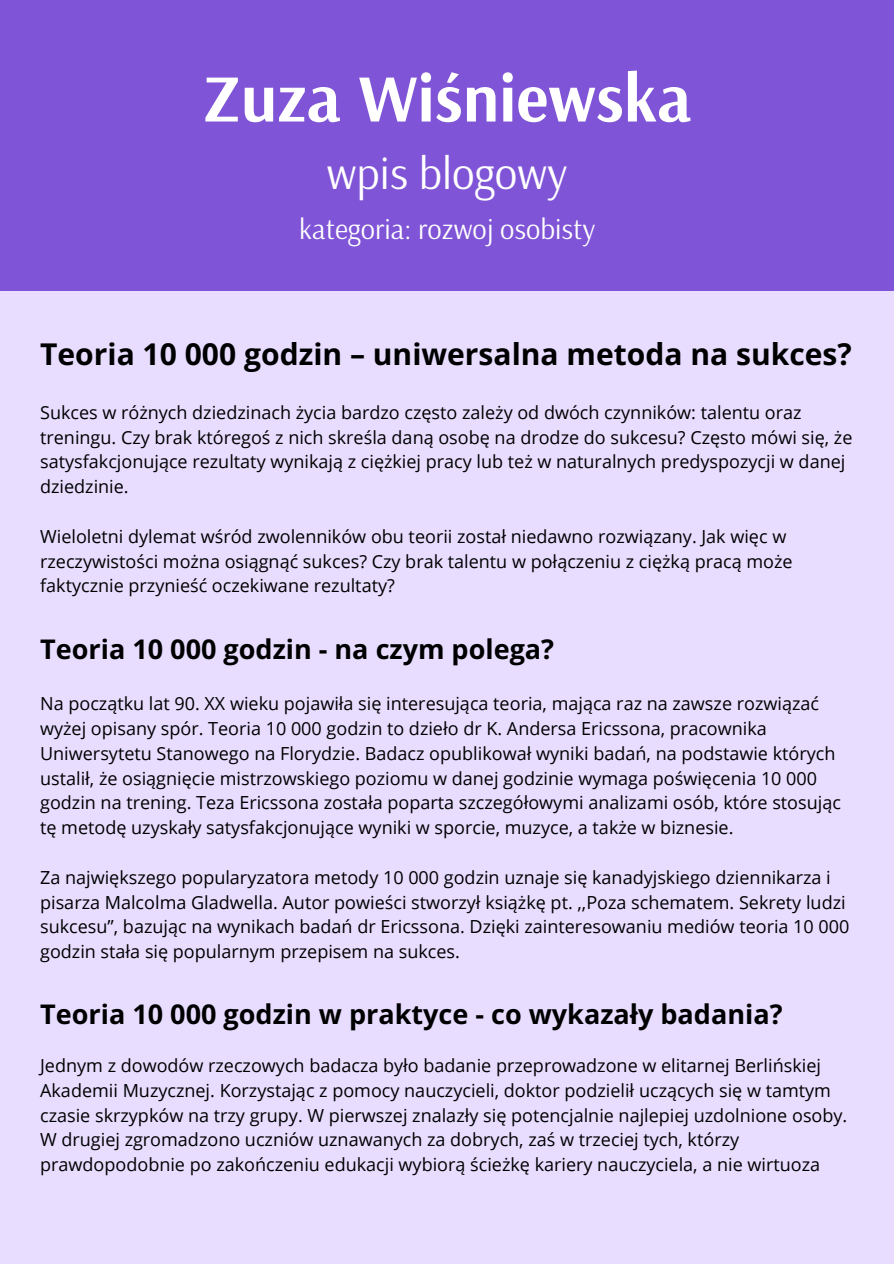
<style>
.page{position:relative;width:894px;height:1264px;background:#fff}
.page>*{position:absolute;margin:0;border:0;box-sizing:border-box;transform-origin:0 0}
.t1{font:700 67.5px "Arsenal";color:#fff}
.t2{font:45px "Arsenal";color:#fff}
.t3{font:700 30px "Open Sans";color:#000}
.t4{font:28.5px "Arsenal";color:#fff}
.t5{font:700 27px "Open Sans";color:#000}
.t6{font:18px/24.8px "Open Sans";color:#000}
</style>
<div class="page">
<div style="left:0;top:0;width:893px;height:1263px;background:#e8ddff"></div>
<div style="left:0;top:0;width:893px;height:290px;background:#7f54d6"></div>
<p class="t1" style="left:202px;top:54px;width:490px">Zuza Wiśniewska</p>
<p class="t2" style="left:327px;top:144px;width:242px">wpis blogowy</p>
<p class="t4" style="left:299px;top:211px;width:297px">kategoria: rozwoj osobisty</p>
<p class="t3" style="left:40px;top:333px;width:813px">Teoria 10 000 godzin – uniwersalna metoda na sukces?</p>
<p class="t6" style="left:40px;top:399px;width:813px">Sukces w różnych dziedzinach życia bardzo często zależy od dwóch czynników: talentu oraz treningu. Czy brak któregoś z nich skreśla daną osobę na drodze do sukcesu? Często mówi się, że satysfakcjonujące rezultaty wynikają z ciężkiej pracy lub też w naturalnych predyspozycji w danej dziedzinie.</p>
<p class="t6" style="left:40px;top:523px;width:753px">Wieloletni dylemat wśród zwolenników obu teorii został niedawno rozwiązany. Jak więc w rzeczywistości można osiągnąć sukces? Czy brak talentu w połączeniu z ciężką pracą może faktycznie przynieść oczekiwane rezultaty?</p>
<p class="t5" style="left:40px;top:630px;width:515px">Teoria 10 000 godzin - na czym polega?</p>
<p class="t6" style="left:40px;top:691px;width:802px">Na początku lat 90. XX wieku pojawiła się interesująca teoria, mająca raz na zawsze rozwiązać wyżej opisany spór. Teoria 10 000 godzin to dzieło dr K. Andersa Ericssona, pracownika Uniwersytetu Stanowego na Florydzie. Badacz opublikował wyniki badań, na podstawie których ustalił, że osiągnięcie mistrzowskiego poziomu w danej godzinie wymaga poświęcenia 10 000 godzin na trening. Teza Ericssona została poparta szczegółowymi analizami osób, które stosując tę metodę uzyskały satysfakcjonujące wyniki w sporcie, muzyce, a także w biznesie.</p>
<p class="t6" style="left:40px;top:864px;width:810px">Za największego popularyzatora metody 10 000 godzin uznaje się kanadyjskiego dziennikarza i pisarza Malcolma Gladwella. Autor powieści stworzył książkę pt. ,,Poza schematem. Sekrety ludzi sukcesu”, bazując na wynikach badań dr Ericssona. Dzięki zainteresowaniu mediów teoria 10 000 godzin stała się popularnym przepisem na sukces.</p>
<p class="t5" style="left:40px;top:994px;width:743px">Teoria 10 000 godzin w praktyce - co wykazały badania?</p>
<p class="t6" style="left:40px;top:1052px;width:808px">Jednym z dowodów rzeczowych badacza było badanie przeprowadzone w elitarnej Berlińskiej Akademii Muzycznej. Korzystając z pomocy nauczycieli, doktor podzielił uczących się w tamtym czasie skrzypków na trzy grupy. W pierwszej znalazły się potencjalnie najlepiej uzdolnione osoby.<br>W drugiej zgromadzono uczniów uznawanych za dobrych, zaś w trzeciej tych, którzy prawdopodobnie po zakończeniu edukacji wybiorą ścieżkę kariery nauczyciela, a nie wirtuoza</p>
</div>
